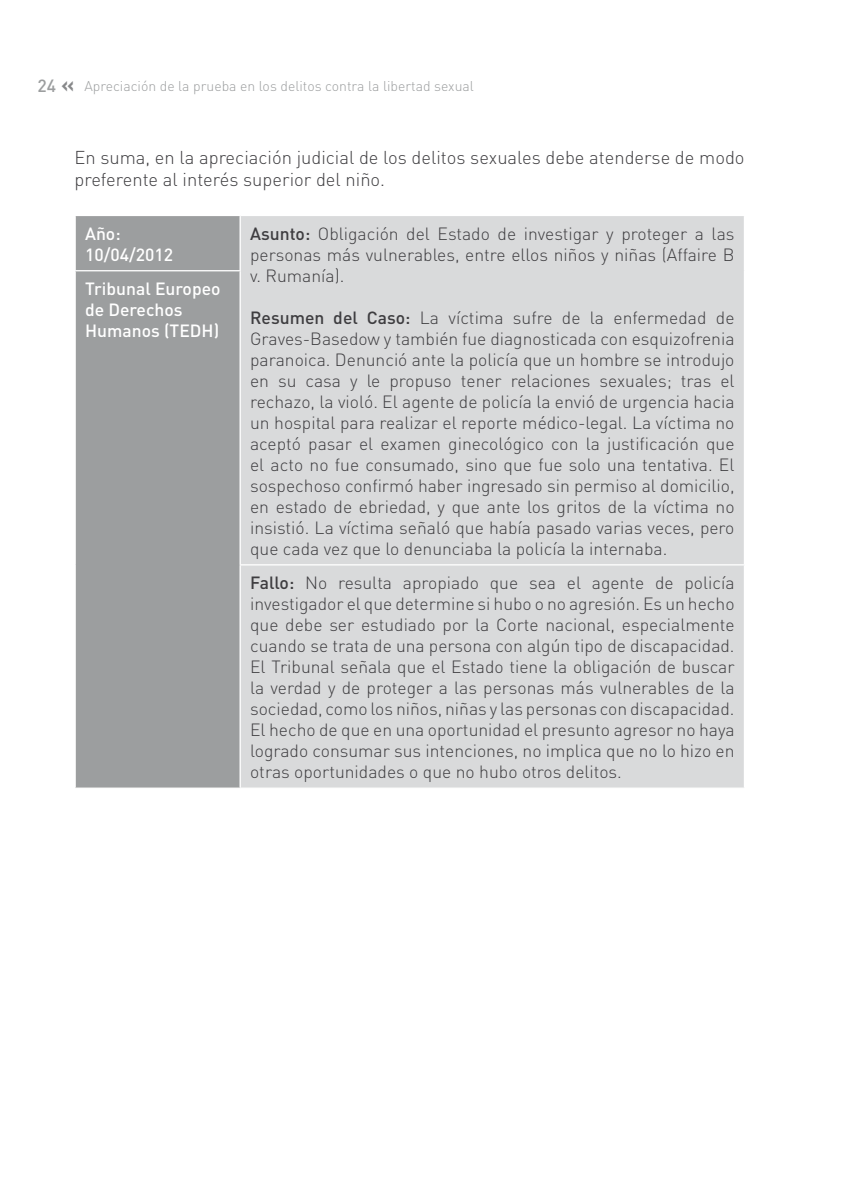
<style>
.page{position:relative;width:844px;height:1191px;background:#fff}
.page>*{position:absolute;margin:0;border:0;box-sizing:border-box;transform-origin:0 0}
.t1{font:300 18.38px/22.1px "DIN";color:#3e3d40}
.t2{font:300 17.5px/21px "DIN";color:#3e3d40;text-align:justify}
.t3{font:500 17.5px/21px "DIN";color:#fff}
.t4{font:300 14px "DIN";color:#9c9e9f}
.s1{font-weight:500;font-size:17.5px}
.s2{font-weight:700;font-size:21px;color:#87888a}
.s3{font-weight:500}
</style>
<div class="page">
<div style="left:76px;top:216px;width:163px;height:571px;background:#9c9e9f"></div>
<div style="left:241px;top:216px;width:502px;height:571px;background:#d9dadb"></div>
<hr style="left:74px;top:270px;width:167px;height:1px;background:#fff">
<hr style="left:239px;top:564px;width:506px;height:1px;background:#fff">
<p class="t4" style="left:38px;top:78px;width:438px"><span class="s1">24</span> <span class="s2">«</span> Apreciación de la prueba en los delitos contra la libertad sexual</p>
<p class="t1" style="left:74px;top:146px;width:671px">En suma, en la apreciación judicial de los delitos sexuales debe atenderse de modo preferente al interés superior del niño.</p>
<p class="t3" style="left:85px;top:222px;width:89px">Año:<br>10/04/2012</p>
<p class="t2" style="left:250px;top:223px;width:485px"><span class="s3">Asunto:</span> Obligación del Estado de investigar y proteger a las personas más vulnerables, entre ellos niños y niñas (Affaire B v. Rumanía).</p>
<p class="t2" style="left:250px;top:307px;width:486px"><span class="s3">Resumen del Caso:</span> La víctima sufre de la enfermedad de Graves-Basedow y también fue diagnosticada con esquizofrenia paranoica. Denunció ante la policía que un hombre se introdujo en su casa y le propuso tener relaciones sexuales; tras el rechazo, la violó. El agente de policía la envió de urgencia hacia un hospital para realizar el reporte médico-legal. La víctima no aceptó pasar el examen ginecológico con la justificación que el acto no fue consumado, sino que fue solo una tentativa. El sospechoso confirmó haber ingresado sin permiso al domicilio, en estado de ebriedad, y que ante los gritos de la víctima no insistió. La víctima señaló que había pasado varias veces, pero que cada vez que lo denunciaba la policía la internaba.</p>
<p class="t3" style="left:85px;top:278px;width:137px">Tribunal Europeo de Derechos<br>Humanos (TEDH)</p>
<p class="t2" style="left:250px;top:572px;width:486px"><span class="s3">Fallo:</span> No resulta apropiado que sea el agente de policía investigador el que determine si hubo o no agresión. Es un hecho que debe ser estudiado por la Corte nacional, especialmente cuando se trata de una persona con algún tipo de discapacidad.<br>El Tribunal señala que el Estado tiene la obligación de buscar la verdad y de proteger a las personas más vulnerables de la sociedad, como los niños, niñas y las personas con discapacidad.<br>El hecho de que en una oportunidad el presunto agresor no haya logrado consumar sus intenciones, no implica que no lo hizo en otras oportunidades o que no hubo otros delitos.</p>
</div>
